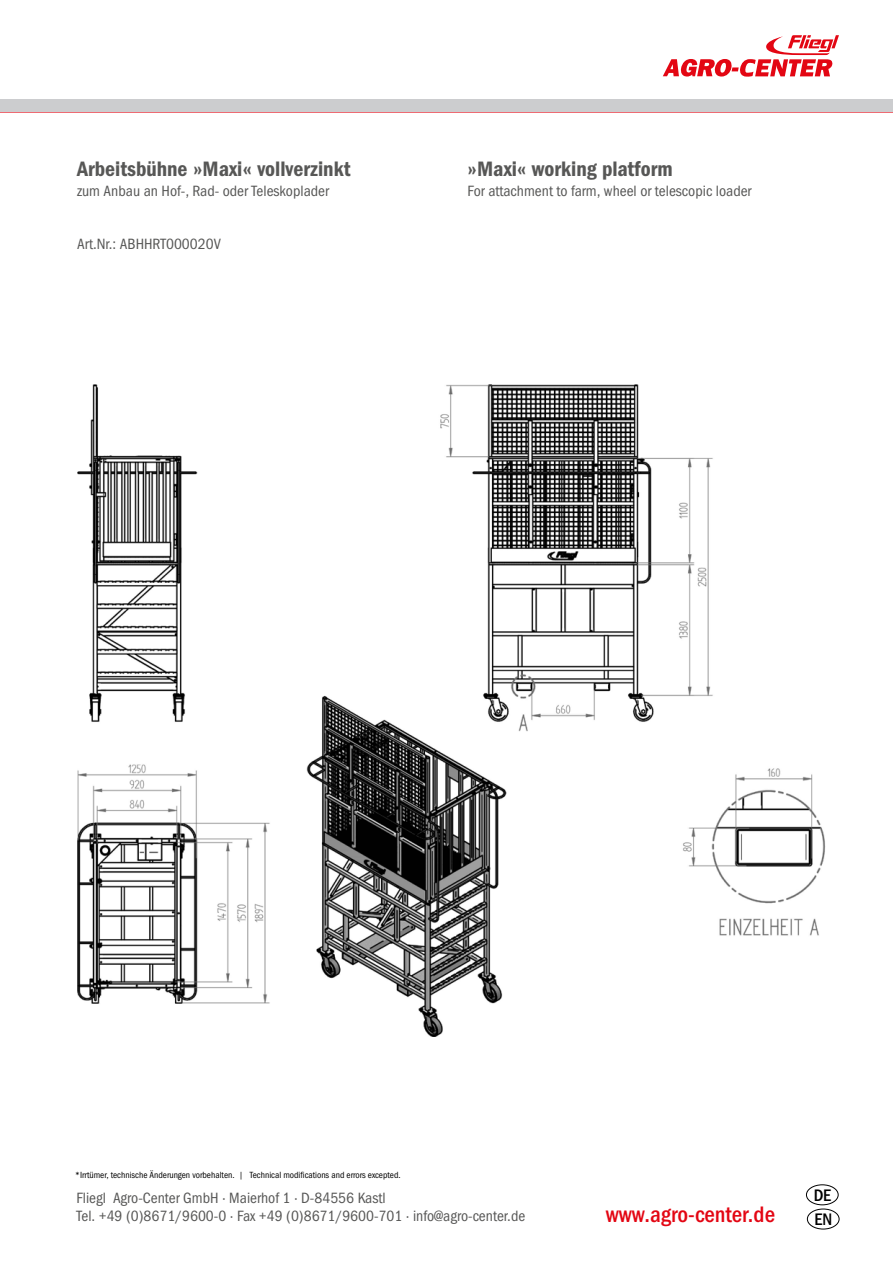
<style>
.page{position:relative;width:893px;height:1263px;background:#fff}
.page>*{position:absolute;margin:0;border:0;box-sizing:border-box;transform-origin:0 0}
.t1{font:22.5px "Franklin Gothic Medi Cond ITC";color:#e30613}
.t2{font:21px "Franklin Gothic Demi Cond ITC";color:#575756}
.t3{font:16.8px "Franklin Gothic Medi Cond ITC";color:#000}
.t4{font:15px/18px "Franklin Gothic Book Cond ITC";color:#575756}
.t5{font:9px "Franklin Gothic Book Cond ITC";color:#000}
</style>
<div class="page">
<div style="left:806px;top:1184px;width:33px;height:21px;border:1px solid #000;border-radius:50%"></div>
<hr style="left:0;top:111px;width:893px;height:2px;background:#e30613">
<div style="left:0;top:99px;width:893px;height:12px;background:#cccdcf"></div>
<svg style="left:663px;top:35px;width:176px;height:42px"></svg>
<div style="left:807px;top:1208px;width:33px;height:21px;border:1px solid #000;border-radius:50%"></div>
<img style="left:77px;top:384px;width:749px;height:652px">
<h2 class="t2" style="left:77px;top:157px;width:275px">Arbeitsbühne »Maxi« vollverzinkt</h2>
<p class="t4" style="left:77px;top:182px;width:254px">zum Anbau an Hof-, Rad- oder Teleskoplader</p>
<p class="t4" style="left:77px;top:235px;width:145px">Art.Nr.: ABHHRT000020V</p>
<h2 class="t2" style="left:467px;top:157px;width:207px">»Maxi« working platform</h2>
<p class="t4" style="left:467px;top:182px;width:286px">For attachment to farm, wheel or telescopic loader</p>
<p class="t5" style="left:75px;top:1169px;width:327px">*Irrtümer, technische Änderungen vorbehalten. | Technical modifications and errors excepted.</p>
<p class="t4" style="left:77px;top:1189px;width:450px">Fliegl Agro-Center GmbH · Maierhof 1 · D-84556 Kastl<br>Tel. +49 (0)8671/9600-0 · Fax +49 (0)8671/9600-701 · info@agro-center.de</p>
<p class="t3" style="left:814px;top:1185px;width:19px">DE</p>
<h1 class="t1" style="left:606px;top:1201px;width:171px">www.agro-center.de</h1>
<p class="t3" style="left:815px;top:1209px;width:19px">EN</p>
</div>
